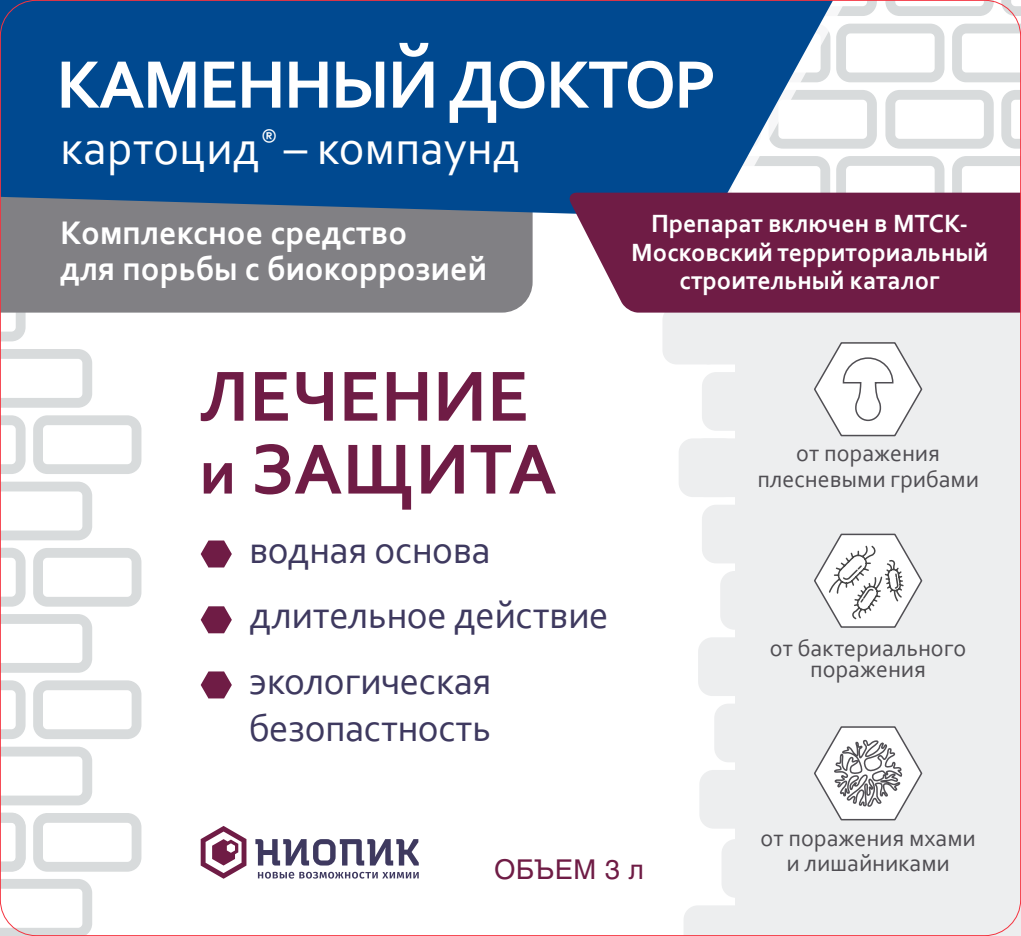
<style>
.page{position:relative;width:1021px;height:936px;background:#fff}
.page>*{position:absolute;margin:0;border:0;box-sizing:border-box;transform-origin:0 0}
.t1{font:700 74.4px/72.9px "Corbel";color:#6f1c45}
.t2{font:700 70.5px "Corbel";letter-spacing:-.03em;color:#fff}
.t3{font:48.3px "Corbel";color:#fff}
.t4{font:39px/65.1px "Corbel";letter-spacing:-.01em;color:#3e395f}
.t5{font:700 34.2px/36px "Corbel";color:#fff}
.t6{font:27px "Helios C";letter-spacing:.02em;color:#6f1c45}
.t7{font:700 26.1px/28.8px "Corbel";color:#fff;text-align:center}
.t8{font:24px/25.2px "Corbel";color:#504e53;text-align:center}
.s1{font-size:64.2px}
</style>
<div class="page">
<div style="left:662px;top:306px;width:59px;height:58px;background:#edeeef;border-radius:14px"></div>
<svg style="left:2px;top:312px;width:24px;height:29px"></svg>
<svg style="left:2px;top:415px;width:24px;height:59px"></svg>
<svg style="left:33px;top:415px;width:108px;height:59px"></svg>
<svg style="left:2px;top:349px;width:90px;height:58px"></svg>
<svg style="left:33px;top:548px;width:108px;height:58px"></svg>
<svg style="left:2px;top:481px;width:90px;height:59px"></svg>
<svg style="left:2px;top:548px;width:24px;height:58px"></svg>
<svg style="left:2px;top:680px;width:24px;height:59px"></svg>
<svg style="left:33px;top:680px;width:108px;height:59px"></svg>
<svg style="left:2px;top:614px;width:90px;height:58px"></svg>
<svg style="left:33px;top:813px;width:108px;height:58px"></svg>
<svg style="left:2px;top:746px;width:90px;height:59px"></svg>
<svg style="left:860px;top:156px;width:84px;height:37px"></svg>
<svg style="left:952px;top:156px;width:66px;height:37px"></svg>
<svg style="left:952px;top:24px;width:68px;height:58px"></svg>
<svg style="left:860px;top:24px;width:84px;height:58px"></svg>
<svg style="left:885px;top:90px;width:108px;height:59px"></svg>
<svg style="left:1001px;top:90px;width:17px;height:59px"></svg>
<svg style="left:885px;top:0;width:108px;height:16px"></svg>
<svg style="left:1001px;top:0;width:19px;height:16px"></svg>
<svg style="left:860px;top:90px;width:16px;height:59px"></svg>
<svg style="left:860px;top:2px;width:16px;height:14px"></svg>
<svg style="left:2px;top:812px;width:24px;height:59px"></svg>
<svg style="left:0;top:879px;width:92px;height:56px"></svg>
<div style="left:698px;top:637px;width:38px;height:59px;background:#edeeef"></div>
<svg style="left:684px;top:905px;width:52px;height:28px"></svg>
<div style="left:721px;top:839px;width:59px;height:58px;background:#edeeef;border-radius:14px"></div>
<div style="left:714px;top:703px;width:59px;height:59px;background:#edeeef;border-radius:14px"></div>
<div style="left:736px;top:274px;width:284px;height:661px;background:#edeeef"></div>
<div style="left:2px;top:218px;width:530px;height:94px;background:#818084"></div>
<svg style="left:0;top:0;width:860px;height:218px;background:#1b5997"></svg>
<svg style="left:201px;top:540px;width:31px;height:27px"></svg>
<svg style="left:201px;top:606px;width:31px;height:27px"></svg>
<svg style="left:201px;top:671px;width:31px;height:27px"></svg>
<svg style="left:568px;top:193px;width:450px;height:119px;background:#792c52"></svg>
<svg style="left:258px;top:871px;width:161px;height:7px"></svg>
<svg style="left:201px;top:826px;width:45px;height:52px"></svg>
<svg style="left:255px;top:839px;width:164px;height:26px"></svg>
<svg style="left:702px;top:288px;width:316px;height:158px"></svg>
<svg style="left:702px;top:504px;width:221px;height:124px"></svg>
<svg style="left:699px;top:726px;width:224px;height:102px"></svg>
<div style="left:678px;top:438px;width:59px;height:59px;background:#edeeef;border-radius:14px"></div>
<h2 class="t2" style="left:56px;top:40px;width:661px">КАМЕННЫЙДОКТОР</h2>
<h3 class="t3" style="left:60px;top:118px;width:462px">картоцид<sup>®</sup> – компаунд</h3>
<h3 class="t5" style="left:60px;top:214px;width:428px">Комплексное средство<br>для порьбы с биокоррозией</h3>
<p class="t7" style="left:631px;top:208px;width:358px">Препарат включен в МТСК-<br>Московский территориальный строительный каталог</p>
<h1 class="t1" style="left:200px;top:357px;width:359px">ЛЕЧЕНИЕ <span class="s1">и</span> ЗАЩИТА</h1>
<h3 class="t4" style="left:249px;top:516px;width:361px">водная основа длительное действие экологическая</h3>
<h3 class="t4" style="left:249px;top:694px;width:243px">безопастность</h3>
<p class="t8" style="left:757px;top:440px;width:223px">от поражения плесневыми грибами</p>
<p class="t8" style="left:769px;top:637px;width:198px;line-height:21px">от бактериального поражения</p>
<p class="t6" style="left:494px;top:853px;width:151px">ОБЪЕМ 3 л</p>
<p class="t8" style="left:760px;top:824px;width:217px">от поражения мхами и лишайниками</p>
</div>
